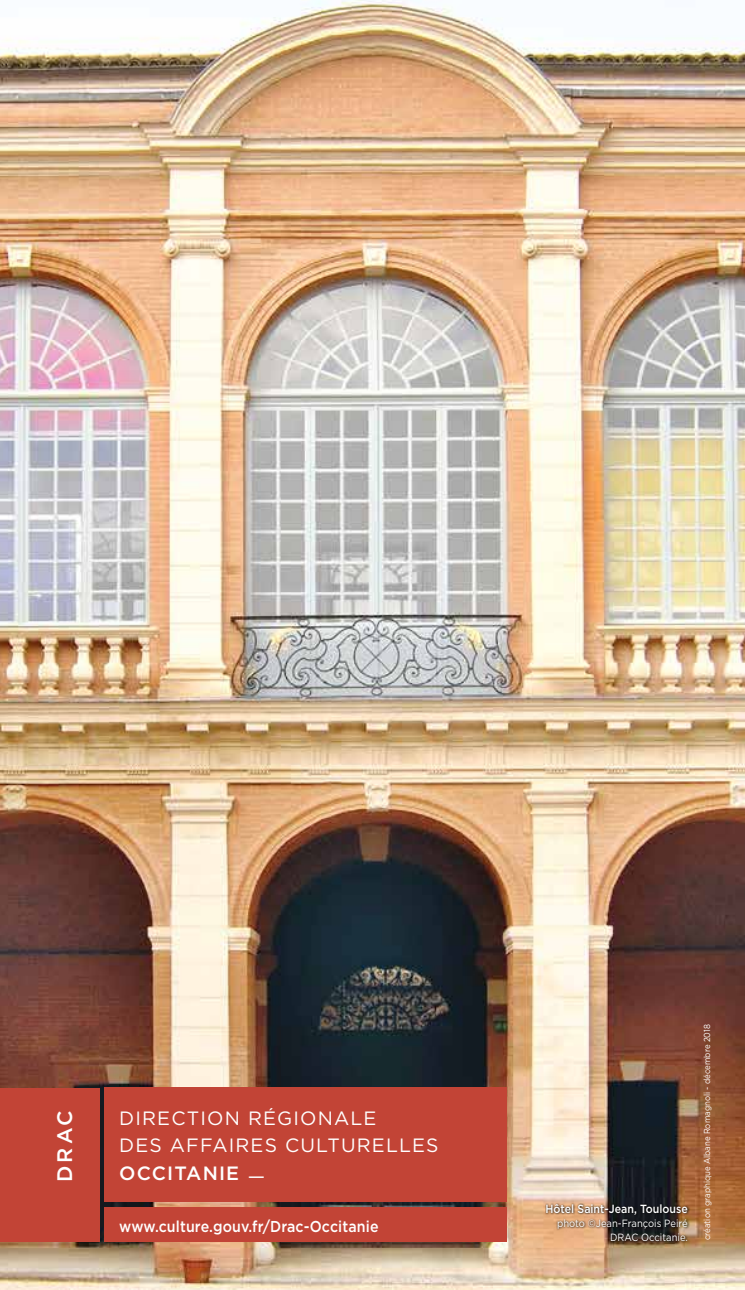
<style>
.page{position:relative;width:745px;height:1290px;background:#fff}
.page>*{position:absolute;margin:0;border:0;box-sizing:border-box;transform-origin:0 0}
.t1{font:500 21px "Gotham";color:#fff}
.t2{font:19.25px/26.2px "Gotham";letter-spacing:.06em;color:#fff}
.t3{font:500 19.25px "Gotham";letter-spacing:.06em;color:#fff}
.t4{font:500 15.75px "Gotham";letter-spacing:.01em;color:#fff;scale:.9 1}
.t5{font:500 11.9px "Gotham";color:#fff;scale:.9 1}
.t6{font:10.5px/14px "Gotham";color:#fff;text-align:right;scale:.9 1}
.t7{font:8.75px "Gotham";color:#fff;scale:.9 1}
.s1{font-weight:400}
</style>
<div class="page">
<img style="left:0;top:0;width:744px;height:1290px">
<div style="left:0;top:1088px;width:99px;height:153px;background:#c24436"></div>
<div style="left:104px;top:1088px;width:402px;height:114px;background:#c24436"></div>
<div style="left:104px;top:1207px;width:402px;height:34px;background:#c24436"></div>
<svg style="left:544px;top:1203px;width:145px;height:40px;background:#715742"></svg>
<h1 class="t1" style="left:51px;top:1182px;width:74px;rotate:-90deg">DRAC</h1>
<h2 class="t2" style="left:119px;top:1105px;width:321px">DIRECTION RÉGIONALE<br>DES AFFAIRES CULTURELLES</h2>
<h2 class="t3" style="left:119px;top:1160px;width:147px">OCCITANIE <span class="s1">—</span></h2>
<h3 class="t4" style="left:119px;top:1216px;width:289px">www.culture.gouv.fr/Drac-Occitanie</h3>
<h3 class="t5" style="left:545px;top:1200px;width:159px">Hôtel Saint-Jean, Toulouse</h3>
<p class="t6" style="left:556px;top:1215px;width:147px">photo ©Jean-François Peiré<br>DRAC Occitanie.</p>
<p class="t7" style="left:701px;top:1240px;width:242px;rotate:-90deg">création graphique Albane Romagnoli - décembre 2018</p>
</div>
